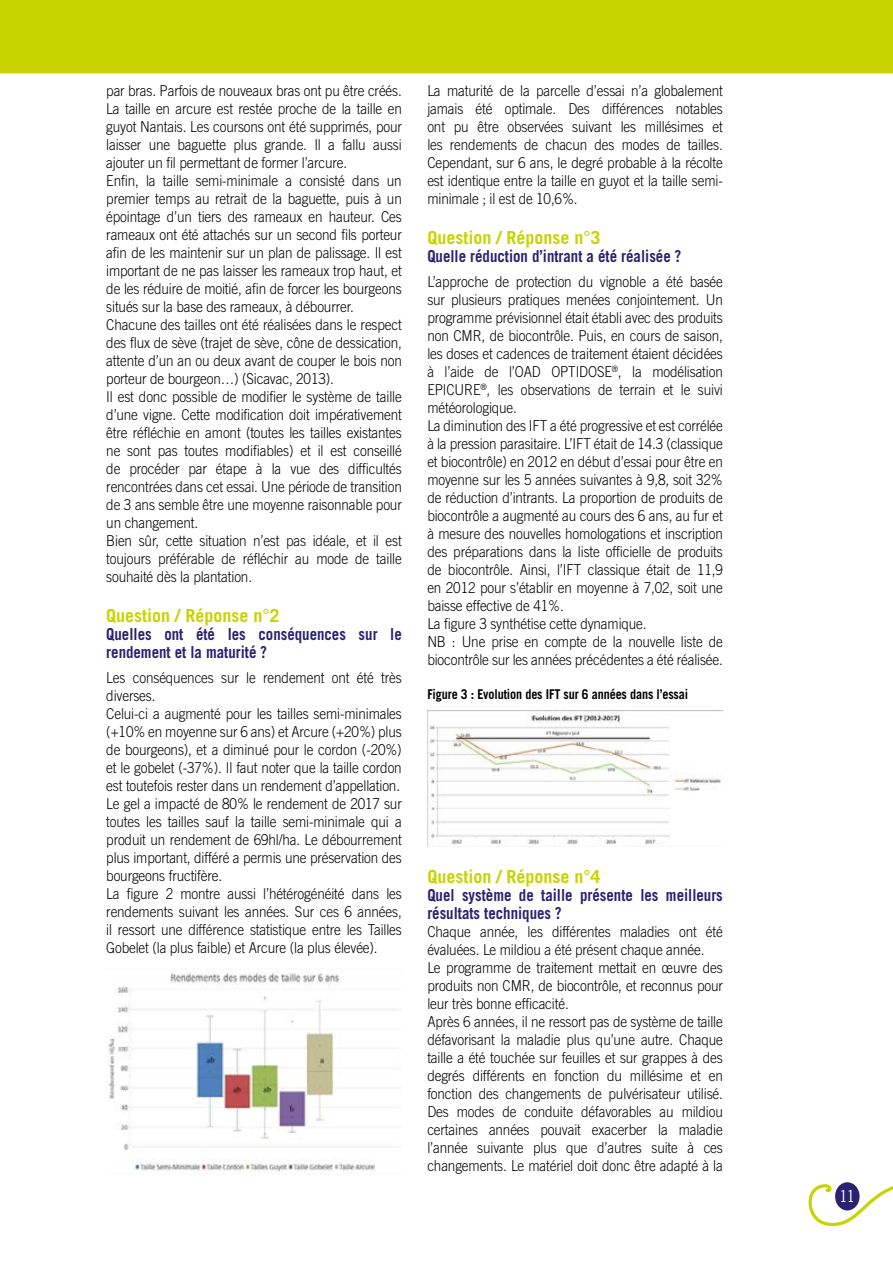
<style>
.page{position:relative;width:893px;height:1263px;background:#fff}
.page>*{position:absolute;margin:0;border:0;box-sizing:border-box;transform-origin:0 0}
.t1{font:700 18px "Trade Gothic LT Std";color:#c8d300}
.t2{font:700 16.5px/18px "Trade Gothic LT Std";color:#2b2171;scale:.9 1}
.t3{font:16.5px "Trade Gothic LT Std Cn 18";color:#fff}
.t4{font:300 15px/18px "Trade Gothic LT Std";letter-spacing:-.01em;color:#000;scale:.9 1}
.t5{font:700 13.5px "Trade Gothic LT Std";letter-spacing:-.01em;color:#000;scale:.9 1}
</style>
<div class="page">
<svg style="left:808px;top:1182px;width:85px;height:45px"></svg>
<div style="left:0;top:0;width:893px;height:72px;background:#c8d300"></div>
<img style="left:108px;top:969px;width:287px;height:205px">
<img style="left:428px;top:710px;width:295px;height:135px">
<hr style="left:0;top:71px;width:893px;height:2px;background:#c8d300">
<p class="t4" style="left:106px;top:81px;width:330px">par bras. Parfois de nouveaux bras ont pu être créés.<br>La taille en arcure est restée proche de la taille en guyot Nantais. Les coursons ont été supprimés, pour laisser une baguette plus grande. Il a fallu aussi ajouter un fil permettant de former l’arcure.<br>Enfin, la taille semi-minimale a consisté dans un premier temps au retrait de la baguette, puis à un épointage d’un tiers des rameaux en hauteur. Ces rameaux ont été attachés sur un second fils porteur afin de les maintenir sur un plan de palissage. Il est important de ne pas laisser les rameaux trop haut, et de les réduire de moitié, afin de forcer les bourgeons situés sur la base des rameaux, à débourrer.<br>Chacune des tailles ont été réalisées dans le respect des flux de sève (trajet de sève, cône de dessication, attente d’un an ou deux avant de couper le bois non porteur de bourgeon…) (Sicavac, 2013).<br>Il est donc possible de modifier le système de taille d’une vigne. Cette modification doit impérativement être réfléchie en amont (toutes les tailles existantes ne sont pas toutes modifiables) et il est conseillé de procéder par étape à la vue des difficultés rencontrées dans cet essai. Une période de transition de 3 ans semble être une moyenne raisonnable pour un changement.<br>Bien sûr, cette situation n’est pas idéale, et il est toujours préférable de réfléchir au mode de taille souhaité dès la plantation.</p>
<p class="t1" style="left:106px;top:604px;width:175px">Question / Réponse n°2</p>
<p class="t2" style="left:106px;top:624px;width:330px">Quelles ont été les conséquences sur le rendement et la maturité ?</p>
<p class="t4" style="left:106px;top:668px;width:330px">Les conséquences sur le rendement ont été très diverses.<br>Celui-ci a augmenté pour les tailles semi-minimales (+10% en moyenne sur 6 ans) et Arcure (+20%) plus de bourgeons), et a diminué pour le cordon (-20%) et le gobelet (-37%). Il faut noter que la taille cordon est toutefois rester dans un rendement d’appellation.<br>Le gel a impacté de 80% le rendement de 2017 sur toutes les tailles sauf la taille semi-minimale qui a produit un rendement de 69hl/ha. Le débourrement plus important, différé a permis une préservation des bourgeons fructifère.<br>La figure 2 montre aussi l’hétérogénéité dans les rendements suivant les années. Sur ces 6 années, il ressort une différence statistique entre les Tailles Gobelet (la plus faible) et Arcure (la plus élevée).</p>
<p class="t4" style="left:427px;top:81px;width:330px">La maturité de la parcelle d’essai n’a globalement jamais été optimale. Des différences notables ont pu être observées suivant les millésimes et les rendements de chacun des modes de tailles.<br>Cependant, sur 6 ans, le degré probable à la récolte est identique entre la taille en guyot et la taille semi&shy;minimale ; il est de 10,6%.</p>
<p class="t1" style="left:427px;top:226px;width:175px">Question / Réponse n°3</p>
<p class="t2" style="left:427px;top:246px;width:284px">Quelle réduction d’intrant a été réalisée ?</p>
<p class="t4" style="left:427px;top:272px;width:330px">L’approche de protection du vignoble a été basée sur plusieurs pratiques menées conjointement. Un programme prévisionnel était établi avec des produits non CMR, de biocontrôle. Puis, en cours de saison, les doses et cadences de traitement étaient décidées à l’aide de l’OAD OPTIDOSE<sup>®</sup>, la modélisation EPICURE<sup>®</sup>, les observations de terrain et le suivi météorologique.<br>La diminution des IFT a été progressive et est corrélée à la pression parasitaire. L’IFT était de 14.3 (classique et biocontrôle) en 2012 en début d’essai pour être en moyenne sur les 5 années suivantes à 9,8, soit 32% de réduction d’intrants. La proportion de produits de biocontrôle a augmenté au cours des 6 ans, au fur et à mesure des nouvelles homologations et inscription des préparations dans la liste officielle de produits de biocontrôle. Ainsi, l’IFT classique était de 11,9 en 2012 pour s’établir en moyenne à 7,02, soit une baisse effective de 41%.<br>La figure 3 synthétise cette dynamique.<br>NB : Une prise en compte de la nouvelle liste de biocontrôle sur les années précédentes a été réalisée.</p>
<p class="t5" style="left:427px;top:686px;width:291px">Figure 3 : Evolution des IFT sur 6 années dans l’essai</p>
<p class="t1" style="left:427px;top:865px;width:175px">Question / Réponse n°4</p>
<p class="t2" style="left:427px;top:886px;width:330px">Quel système de taille présente les meilleurs résultats techniques ?</p>
<p class="t4" style="left:427px;top:922px;width:330px">Chaque année, les différentes maladies ont été évaluées. Le mildiou a été présent chaque année.<br>Le programme de traitement mettait en œuvre des produits non CMR, de biocontrôle, et reconnus pour leur très bonne efficacité.<br>Après 6 années, il ne ressort pas de système de taille défavorisant la maladie plus qu’une autre. Chaque taille a été touchée sur feuilles et sur grappes à des degrés différents en fonction du millésime et en fonction des changements de pulvérisateur utilisé.<br>Des modes de conduite défavorables au mildiou certaines années pouvait exacerber la maladie l’année suivante plus que d’autres suite à ces changements. Le matériel doit donc être adapté à la</p>
<p class="t3" style="left:840px;top:1186px;width:16px">11</p>
</div>
